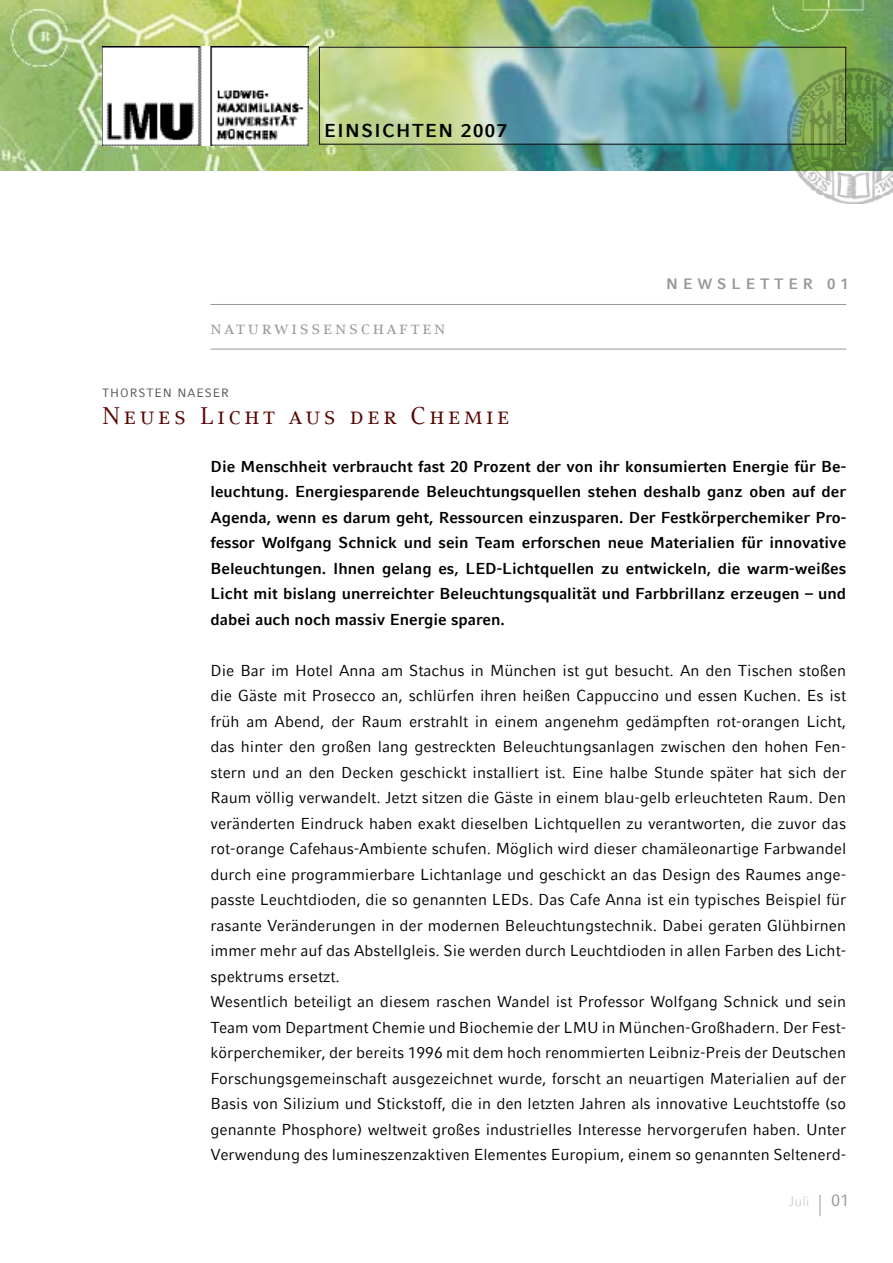
<style>
.page{position:relative;width:893px;height:1263px;background:#fff}
.page>*{position:absolute;margin:0;border:0;box-sizing:border-box;transform-origin:0 0}
.t1{font:24px "LMU Compatil Text SC";letter-spacing:.15em;color:#580600}
.t2{font:700 18.6px "LMU Compatil Fact";letter-spacing:.08em;color:#000}
.t3{font:18px "LMU Compatil Text SC";letter-spacing:.15em;color:#97979b}
.t4{font:16.5px "LMU Compatil Fact";color:#97979b}
.t5{font:15.75px/25.5px "LMU Compatil Fact";color:#000}
.t6{font:700 15.75px/25.5px "LMU Compatil Fact";color:#000;text-align:justify}
.t7{font:700 15px "LMU Compatil Fact";letter-spacing:.33em;color:#97979b}
.t8{font:13.5px "LMU Compatil Fact";color:#ced0d2}
.t9{font:12px "LMU Compatil Fact";color:#504f53}
</style>
<div class="page">
<img style="left:0;top:0;width:893px;height:170px">
<img style="left:321px;top:49px;width:523px;height:94px">
<img style="left:102px;top:47px;width:207px;height:98px">
<div style="left:319px;top:47px;width:527px;height:98px;border:1px solid #000"></div>
<svg style="left:820px;top:1195px;width:1px;height:21px"></svg>
<hr style="left:210px;top:304px;width:636px;height:1px;background:#97979b">
<hr style="left:210px;top:349px;width:636px;height:1px;background:#97979b">
<img style="left:788px;top:68px;width:105px;height:135px">
<p class="t2" style="left:324px;top:120px;width:184px">EINSICHTEN 2007</p>
<p class="t3" style="left:210px;top:317px;width:236px">naturwissenschaften</p>
<p class="t9" style="left:102px;top:385px;width:37px">Thorste</p>
<p class="t9" style="left:163px;top:385px;width:24px">n Naeser</p>
<h1 class="t1" style="left:102px;top:402px;width:409px">Neues Licht aus der Chemie</h1>
<p class="t7" style="left:666px;top:275px;width:184px">NEWSLETTER 01</p>
<p class="t6" style="left:210px;top:453px;width:637px">Die Menschheit verbraucht fast 20 Prozent der von ihr konsumierten Energie für Be&shy;leuchtung. Energiesparende Beleuchtungsquellen stehen deshalb ganz oben auf der Agenda, wenn es darum geht, Ressourcen einzusparen. Der Festkörperchemiker Pro&shy;fessor Wolfgang Schnick und sein Team erforschen neue Materialien für innovative Beleuchtungen. Ihnen gelang es, LED-Lichtquellen zu entwickeln, die warm-weißes Licht mit bislang unerreichter Beleuchtungsqualität und Farbbrillanz erzeugen – und dabei auch noch massiv Energie sparen.</p>
<p class="t5" style="left:210px;top:657px;width:637px">Die Bar im Hotel Anna am Stachus in München ist gut besucht. An den Tischen stoßen die Gäste mit Prosecco an, schlürfen ihren heißen Cappuccino und essen Kuchen. Es ist früh am Abend, der Raum erstrahlt in einem angenehm gedämpften rot-orangen Licht, das hinter den großen lang gestreckten Beleuchtungsanlagen zwischen den hohen Fen&shy;stern und an den Decken geschickt installiert ist. Eine halbe Stunde später hat sich der Raum völlig verwandelt. Jetzt sitzen die Gäste in einem blau-gelb erleuchteten Raum. Den veränderten Eindruck haben exakt dieselben Lichtquellen zu verantworten, die zuvor das rot-orange Cafehaus-Ambiente schufen. Möglich wird dieser chamäleonartige Farbwandel durch eine programmierbare Lichtanlage und geschickt an das Design des Raumes ange&shy;passte Leuchtdioden, die so genannten LEDs. Das Cafe Anna ist ein typisches Beispiel für rasante Veränderungen in der modernen Beleuchtungstechnik. Dabei geraten Glühbirnen immer mehr auf das Abstellgleis. Sie werden durch Leuchtdioden in allen Farben des Licht&shy;spektrums ersetzt.<br>Wesentlich beteiligt an diesem raschen Wandel ist Professor Wolfgang Schnick und sein Team vom Department Chemie und Biochemie der LMU in München-Großhadern. Der Fest&shy;körperchemiker, der bereits 1996 mit dem hoch renommierten Leibniz-Preis der Deutschen Forschungsgemeinschaft ausgezeichnet wurde, forscht an neuartigen Materialien auf der Basis von Silizium und Stickstoff, die in den letzten Jahren als innovative Leuchtstoffe (so genannte Phosphore) weltweit großes industrielles Interesse hervorgerufen haben. Unter Verwendung des lumineszenzaktiven Elementes Europium, einem so genannten Seltenerd-</p>
<p class="t8" style="left:789px;top:1193px;width:22px">Juli</p>
<p class="t4" style="left:831px;top:1191px;width:20px">01</p>
</div>
